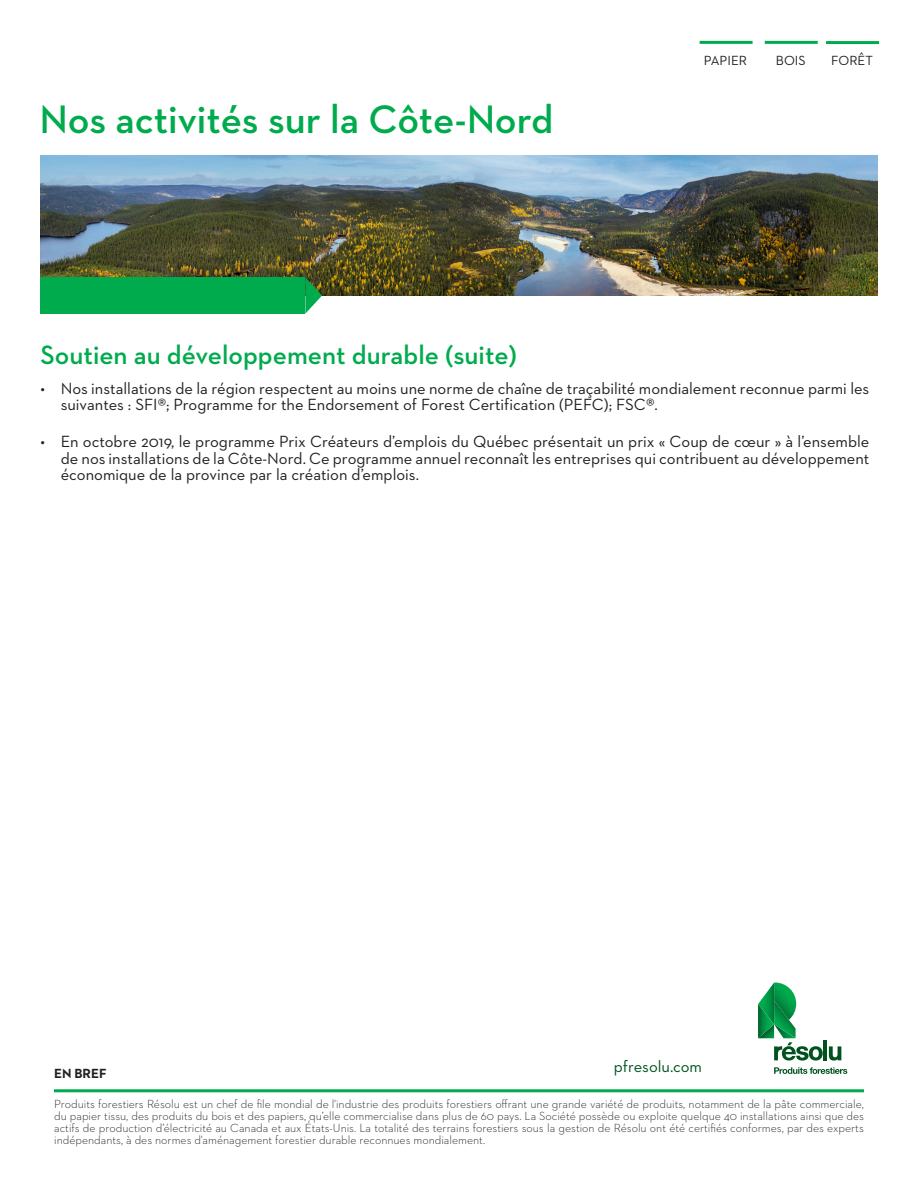
<style>
.page{position:relative;width:918px;height:1188px;background:#fff}
.page>*{position:absolute;margin:0;border:0;box-sizing:border-box;transform-origin:0 0}
.Titre_21_pt{font:600 40.5px "Neutraface 2 Text";letter-spacing:-.005em;color:#00ab4d}
.t1{font:600 27px "Neutraface 2 Text";color:#00ab4d}
.t2{font:16.5px/16.5px "Neutraface 2 Text";color:#231f20}
.t3{font:16.5px "Neutraface 2 Text";color:#00531e}
.Titre_Book_9_pt{font:13.5px "Neutraface 2 Text";color:#231f20}
.Note{font:700 13.5px "Neutraface 2 Text";color:#231f20}
.Disclaimer{font:300 12px/12px "Neutraface 2 Text";color:#231f20;text-align:justify}
</style>
<div class="page">
<svg style="left:774px;top:1067px;width:73px;height:7px"></svg>
<hr style="left:823px;top:1040px;width:4px;height:20px;background:#00531e">
<svg style="left:829px;top:1046px;width:12px;height:15px"></svg>
<svg style="left:758px;top:983px;width:65px;height:78px"></svg>
<hr style="left:54px;top:1089px;width:810px;height:3px;background:#00ab4d">
<hr style="left:826px;top:41px;width:53px;height:3px;background:#00ab4d">
<hr style="left:765px;top:41px;width:53px;height:3px;background:#00ab4d">
<hr style="left:700px;top:41px;width:53px;height:3px;background:#00ab4d">
<img style="left:40px;top:156px;width:838px;height:140px">
<div style="left:40px;top:277px;width:265px;height:37px;background:#00ab4d"></div>
<svg style="left:305px;top:277px;width:17px;height:37px"></svg>
<p class="Titre_21_pt" style="left:39px;top:94px;width:516px">Nos activités sur la Côte-Nord</p>
<p class="Titre_Book_9_pt" style="left:704px;top:52px;width:45px">PAPIER</p>
<p class="Titre_Book_9_pt" style="left:776px;top:52px;width:31px">BOIS</p>
<p class="Titre_Book_9_pt" style="left:831px;top:52px;width:43px">FORÊT</p>
<p class="t1" style="left:40px;top:338px;width:478px">Soutien au développement durable (suite)</p>
<p class="t2" style="left:61px;top:380px;width:810px;text-indent:-20px">• Nos installations de la région respectent au moins une norme de chaîne de traçabilité mondialement reconnue parmi les suivantes : SFI®; Programme for the Endorsement of Forest Certification (PEFC); FSC®.</p>
<p class="t2" style="left:61px;top:433px;width:810px;text-align:justify;text-indent:-20px">• En octobre 2019, le programme Prix Créateurs d’emplois du Québec présentait un prix « Coup de cœur » à l’ensemble de nos installations de la Côte-Nord. Ce programme annuel reconnaît les entreprises qui contribuent au développement économique de la province par la création d’emplois.</p>
<p class="Note" style="left:54px;top:1065px;width:54px">EN BREF</p>
<p class="t3" style="left:614px;top:1056px;width:90px">pfresolu.com</p>
<p class="Disclaimer" style="left:54px;top:1098px;width:811px">Produits forestiers Résolu est un chef de file mondial de l'industrie des produits forestiers offrant une grande variété de produits, notamment de la pâte commerciale, du papier tissu, des produits du bois et des papiers, qu’elle commercialise dans plus de 60 pays. La Société possède ou exploite quelque 40 installations ainsi que des actifs de production d’électricité au Canada et aux États-Unis. La totalité des terrains forestiers sous la gestion de Résolu ont été certifiés conformes, par des experts indépendants, à des normes d'aménagement forestier durable reconnues mondialement.</p>
</div>
